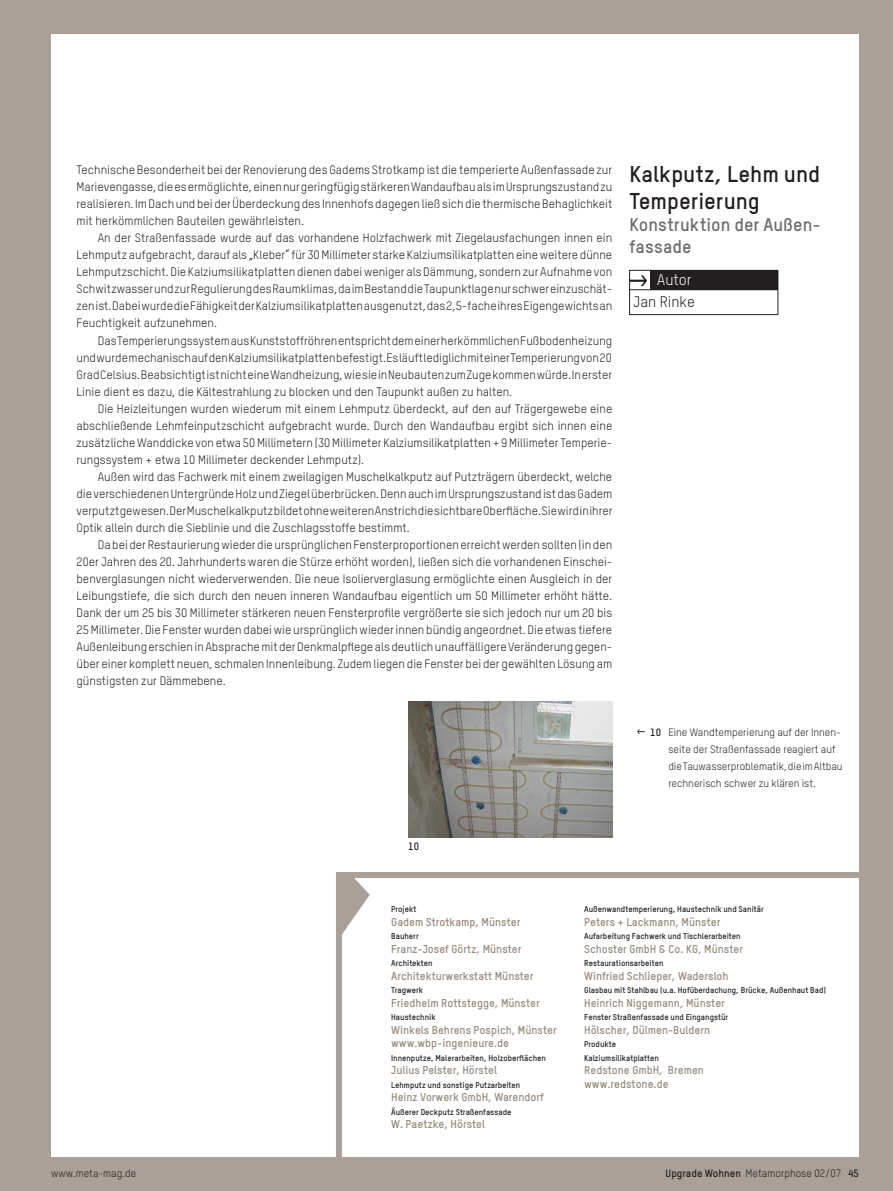
<style>
.page{position:relative;width:893px;height:1191px;background:#aaa097}
.page>*{position:absolute;margin:0;border:0;box-sizing:border-box;transform-origin:0 0}
.t1{font:900 22.5px/27px "TSTAR";color:#231f20}
.t2{font:900 18px/21.6px "TSTAR";color:#6c6d70}
.t3{font:15px "TSTAR";color:#231f20}
.t4{font:15px "TSTAR";color:#fff}
.t5{font:12px/17px "TSTAR";color:#231f20;text-align:justify}
.t6{font:900 11.25px/13.5px "TSTAR";color:#998b7d}
.t7{font:10.5px/17px "TSTAR";color:#231f20}
.t8{font:900 10.5px "TSTAR";color:#231f20}
.t9{font:900 8.25px/13.5px "TSTAR";color:#231f20}
.s1{font-weight:900}
</style>
<div class="page">
<div style="left:51px;top:34px;width:808px;height:1123px;background:#fff"></div>
<div style="left:629px;top:270px;width:149px;height:45px;border:1px solid #231f20"></div>
<div style="left:651px;top:270px;width:127px;height:20px;background:#231f20"></div>
<hr style="left:630px;top:289px;width:148px;height:1px;background:#231f20">
<svg style="left:630px;top:275px;width:17px;height:11px"></svg>
<img style="left:408px;top:702px;width:204px;height:136px">
<svg style="left:637px;top:729px;width:8px;height:5px"></svg>
<div style="left:336px;top:872px;width:534px;height:292px;border:6px solid #aaa097"></div>
<svg style="left:336px;top:872px;width:34px;height:71px"></svg>
<p class="t5" style="left:77px;top:161px;width:537px">Technische Besonderheit bei der Renovierung des Gadems Strotkamp ist die temperierte Außenfassade zur Marievengasse, die es ermöglichte, einen nur geringfügig stärkeren Wandaufbau als im Ursprungszustand zu realisieren. Im Dach und bei der Überdeckung des Innenhofs dagegen ließ sich die thermische Behaglichkeit mit herkömmlichen Bauteilen gewährleisten.</p>
<p class="t5" style="left:77px;top:229px;width:537px;text-indent:21px">An der Straßenfassade wurde auf das vorhandene Holzfachwerk mit Ziegelausfachungen innen ein Lehmputz aufgebracht, darauf als „Kleber“ für 30 Millimeter starke Kalziumsilikatplatten eine weitere dünne Lehmputzschicht. Die Kalziumsilikatplatten dienen dabei weniger als Dämmung, sondern zur Aufnahme von Schwitzwasser und zur Regulierung des Raumklimas, da im Bestand die Taupunktlage nur schwer einzuschät&shy;zen ist. Dabei wurde die Fähigkeit der Kalziumsilikatplatten ausgenutzt, das 2,5-fache ihres Eigengewichts an Feuchtigkeit aufzunehmen.</p>
<p class="t5" style="left:77px;top:331px;width:537px;text-indent:21px">Das Temperierungssystem aus Kunststoffröhren entspricht dem einer herkömmlichen Fußbodenheizung und wurde mechanisch auf den Kalziumsilikatplatten befestigt. Es läuft lediglich mit einer Temperierung von 20<br>Grad Celsius. Beabsichtigt ist nicht eine Wandheizung, wie sie in Neubauten zum Zuge kommen würde. In erster Linie dient es dazu, die Kältestrahlung zu blocken und den Taupunkt außen zu halten.</p>
<p class="t5" style="left:77px;top:399px;width:537px;text-indent:21px">Die Heizleitungen wurden wiederum mit einem Lehmputz überdeckt, auf den auf Trägergewebe eine abschließende Lehmfeinputzschicht aufgebracht wurde. Durch den Wandaufbau ergibt sich innen eine zusätzliche Wanddicke von etwa 50 Millimetern (30 Millimeter Kalziumsilikatplatten + 9 Millimeter Temperie&shy;rungssystem + etwa 10 Millimeter deckender Lehmputz).</p>
<p class="t5" style="left:77px;top:467px;width:538px;text-indent:21px">Außen wird das Fachwerk mit einem zweilagigen Muschelkalkputz auf Putzträgern überdeckt, welche die verschiedenen Untergründe Holz und Ziegel überbrücken. Denn auch im Ursprungszustand ist das Gadem verputzt gewesen. Der Muschelkalkputz bildet ohne weiteren Anstrich die sichtbare Oberfläche. Sie wird in ihrer Optik allein durch die Sieblinie und die Zuschlagsstoffe bestimmt.</p>
<p class="t5" style="left:77px;top:536px;width:537px;text-indent:21px">Da bei der Restaurierung wieder die ursprünglichen Fensterproportionen erreicht werden sollten (in den 20er Jahren des 20. Jahrhunderts waren die Stürze erhöht worden), ließen sich die vorhandenen Einschei&shy;benverglasungen nicht wiederverwenden. Die neue Isolierverglasung ermöglichte einen Ausgleich in der Leibungstiefe, die sich durch den neuen inneren Wandaufbau eigentlich um 50 Millimeter erhöht hätte.<br>Dank der um 25 bis 30 Millimeter stärkeren neuen Fensterprofile vergrößerte sie sich jedoch nur um 20 bis 25 Millimeter. Die Fenster wurden dabei wie ursprünglich wieder innen bündig angeordnet. Die etwas tiefere Außenleibung erschien in Absprache mit der Denkmalpflege als deutlich unauffälligere Veränderung gegen&shy;über einer komplett neuen, schmalen Innenleibung. Zudem liegen die Fenster bei der gewählten Lösung am günstigsten zur Dämmebene.</p>
<h1 class="t1" style="left:629px;top:161px;width:192px">Kalkputz, Lehm und<br>Temperierung</h1>
<h2 class="t2" style="left:629px;top:213px;width:193px">Konstruktion der Außen&shy;fassade</h2>
<p class="t4" style="left:657px;top:271px;width:36px">Autor</p>
<p class="t3" style="left:634px;top:292px;width:63px">Jan Rinke</p>
<p class="t8" style="left:650px;top:725px;width:12px">10</p>
<p class="t7" style="left:668px;top:723px;width:176px">Eine Wandtemperierung auf der Innen&shy;seite der Straßenfassade reagiert auf die Tauwasserproblematik, die im Altbau rechnerisch schwer zu klären ist.</p>
<p class="t8" style="left:408px;top:840px;width:12px">10</p>
<p class="t9" style="left:391px;top:902px;width:27px">Projekt</p>
<p class="t6" style="left:391px;top:915px;width:131px">Gadem Strotkamp, Münster</p>
<p class="t9" style="left:391px;top:929px;width:29px">Bauherr</p>
<p class="t6" style="left:391px;top:942px;width:132px">Franz-Josef Görtz, Münster</p>
<p class="t9" style="left:391px;top:956px;width:43px">Architekten</p>
<p class="t6" style="left:391px;top:969px;width:144px">Architekturwerkstatt Münster</p>
<p class="t9" style="left:391px;top:983px;width:34px">Tragwerk</p>
<p class="t6" style="left:391px;top:996px;width:150px">Friedhelm Rottstegge, Münster</p>
<p class="t9" style="left:391px;top:1010px;width:46px">Haustechnik</p>
<p class="t6" style="left:391px;top:1023px;width:167px">Winkels Behrens Pospich, Münster www.wbp-ingenieure.de</p>
<p class="t9" style="left:391px;top:1051px;width:156px">Innenputze, Malerarbeiten, Holzoberflächen</p>
<p class="t6" style="left:391px;top:1063px;width:107px">Julius Pelster, Hörstel</p>
<p class="t9" style="left:391px;top:1078px;width:131px">Lehmputz und sonstige Putzarbeiten</p>
<p class="t6" style="left:391px;top:1090px;width:154px">Heinz Vorwerk GmbH, Warendorf</p>
<p class="t9" style="left:391px;top:1105px;width:122px">Äußerer Deckputz Straßenfassade</p>
<p class="t6" style="left:391px;top:1117px;width:95px">W. Paetzke, Hörstel</p>
<p class="t9" style="left:584px;top:902px;width:181px">Außenwandtemperierung, Haustechnik und Sanitär</p>
<p class="t6" style="left:584px;top:915px;width:138px">Peters + Lackmann, Münster</p>
<p class="t9" style="left:584px;top:929px;width:158px">Aufarbeitung Fachwerk und Tischlerarbeiten</p>
<p class="t6" style="left:584px;top:942px;width:160px">Schoster GmbH &amp; Co. KG, Münster</p>
<p class="t9" style="left:584px;top:956px;width:81px">Restaurationsarbeiten</p>
<p class="t6" style="left:584px;top:969px;width:146px">Winfried Schlieper, Wadersloh</p>
<p class="t9" style="left:584px;top:983px;width:243px">Glasbau mit Stahlbau (u.a. Hofüberdachung, Brücke, Außenhaut Bad)</p>
<p class="t6" style="left:584px;top:996px;width:142px">Heinrich Niggemann, Münster</p>
<p class="t9" style="left:584px;top:1010px;width:146px">Fenster Straßenfassade und Eingangstür</p>
<p class="t6" style="left:584px;top:1023px;width:127px">Hölscher, Dülmen-Buldern</p>
<p class="t9" style="left:584px;top:1037px;width:76px">Produkte<br>Kalziumsilikatplatten</p>
<p class="t6" style="left:584px;top:1063px;width:121px">Redstone GmbH, Bremen www.redstone.de</p>
<p class="t7" style="left:51px;top:1164px;width:87px">www.meta-mag.de</p>
<p class="t7" style="left:666px;top:1164px;width:195px"><span class="s1">Upgrade Wohnen</span> Metamorphose 02/07 <span class="s1">45</span></p>
</div>
